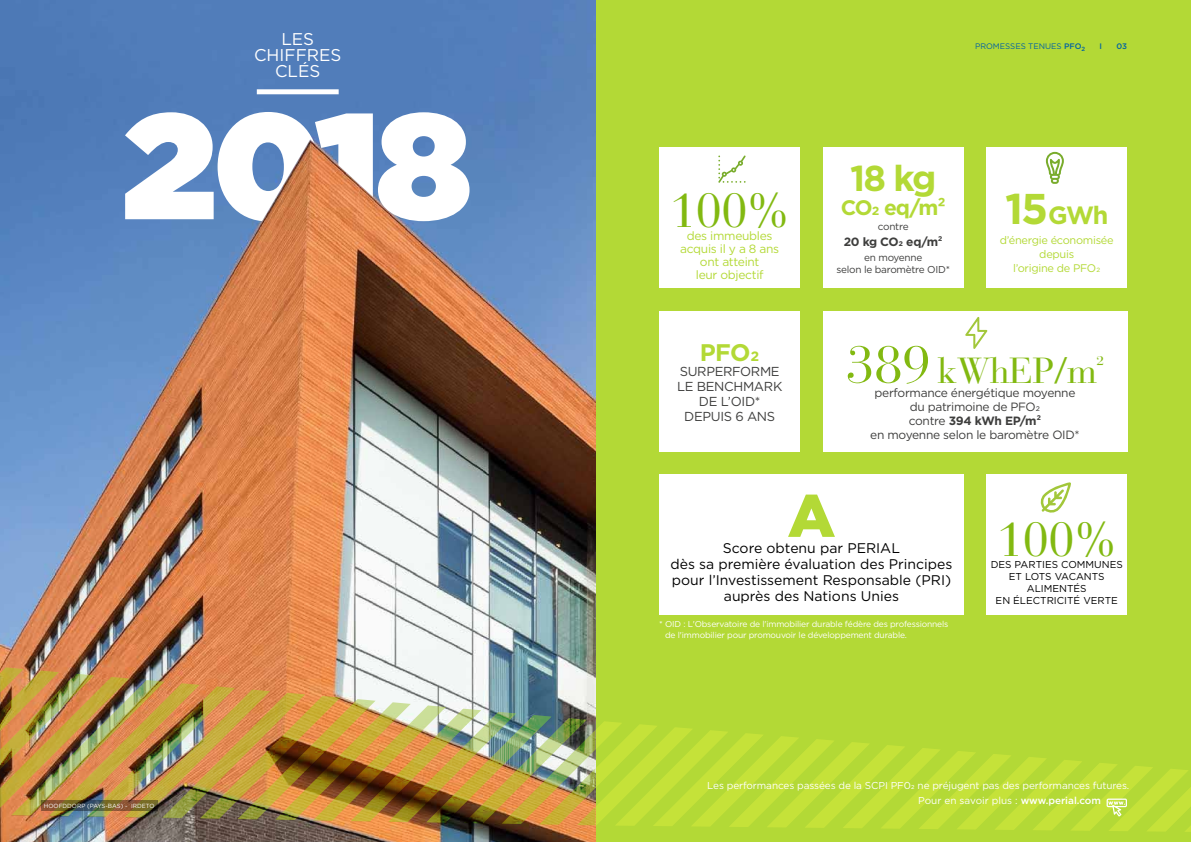
<style>
.page{position:relative;width:1191px;height:842px;background:#fff}
.page>*{position:absolute;margin:0;border:0;box-sizing:border-box;transform-origin:0 0}
.t1{font:900 150px "Gotham";color:#fff}
.t2{font:900 60px "Gotham";color:#b3d936}
.t3{font:48px "Bauer Bodoni Std";letter-spacing:-.02em;color:#82b911}
.t4{font:36px "Bauer Bodoni Std";letter-spacing:-.02em;color:#82b911}
.t5{font:700 36px "Gotham";color:#b3d936}
.t6{font:700 25px "Gotham";color:#b3d936}
.t7{font:700 24px "Gotham";color:#b3d936}
.t8{font:700 21px "Gotham";letter-spacing:-.05em;color:#b3d936}
.t9{font:17px/16px "Gotham";color:#fff;text-align:center}
.t10{font:14px/16px "Gotham";color:#000;text-align:center}
.t11{font:13px/15px "Gotham";letter-spacing:-.025em;color:#3e3e3d;text-align:center}
.t12{font:12px/14px "Gotham";letter-spacing:-.025em;color:#3e3e3d;text-align:center}
.t13{font:12px/13px "Gotham";letter-spacing:-.025em;color:#b3d936;text-align:center}
.t14{font:700 12px "Gotham";letter-spacing:-.025em;color:#3e3e3d}
.t15{font:11px/14px "Gotham";letter-spacing:-.025em;color:#b3d936;text-align:center}
.t16{font:10px "Gotham";letter-spacing:-.01em;color:#fff}
.t17{font:10px/12px "Gotham";color:#000;text-align:center}
.t18{font:10px/12px "Gotham";letter-spacing:-.025em;color:#3e3e3d;text-align:center}
.t19{font:8.5px/11px "Gotham";letter-spacing:-.02em;color:#fff}
.t20{font:8px "Gotham";color:#0061a3}
.t21{font:500 8px "Gotham";color:#0061a3}
.t22{font:6px "Gotham";color:#fff}
.s1{font-weight:500}
.s2{font-size:43px}
.s3{font-size:52px}
.s4{font-weight:700}
</style>
<div class="page">
<div style="left:595px;top:0;width:596px;height:842px;background:#b3d936"></div>
<div style="left:823px;top:147px;width:140px;height:141px;background:#fff"></div>
<img style="left:0;top:0;width:595px;height:842px">
<div style="left:659px;top:311px;width:141px;height:141px;background:#fff"></div>
<div style="left:659px;top:147px;width:141px;height:141px;background:#fff"></div>
<div style="left:257px;top:89px;width:82px;height:5px;background:#fff"></div>
<img style="left:181px;top:139px;width:295px;height:333px">
<div style="left:659px;top:474px;width:304px;height:141px;background:#fff"></div>
<div style="left:823px;top:311px;width:304px;height:141px;background:#fff"></div>
<div style="left:986px;top:147px;width:141px;height:141px;background:#fff"></div>
<div style="left:986px;top:474px;width:141px;height:141px;background:#fff"></div>
<img style="left:0;top:666px;width:1191px;height:166px">
<svg style="left:41px;top:800px;width:116px;height:10px"></svg>
<svg style="left:1045px;top:152px;width:18px;height:32px"></svg>
<svg style="left:718px;top:155px;width:27px;height:28px"></svg>
<svg style="left:965px;top:317px;width:22px;height:32px"></svg>
<svg style="left:1040px;top:482px;width:31px;height:31px"></svg>
<h3 class="t9" style="left:254px;top:30px;width:89px">LES<br>CHIFFRES<br>CLÉS</h3>
<h1 class="t1" style="left:123px;top:59px;width:350px">2018</h1>
<h3 class="t3" style="left:670px;top:182px;width:121px">100%</h3>
<h3 class="t13" style="left:680px;top:229px;width:100px">des immeubles acquis il y a 8 ans ont atteint<br>leur objectif</h3>
<h3 class="t7" style="left:699px;top:337px;width:61px">PFO2</h3>
<h3 class="t11" style="left:677px;top:364px;width:107px">SURPERFORME<br>LE BENCHMARK<br>DE L’OID*<br>DEPUIS 6 ANS</h3>
<p class="t20" style="left:975px;top:41px;width:112px">PROMESSES TENUES <span class="s1">PFO</span><sub>2</sub></p>
<p class="t21" style="left:1099px;top:41px;width:4px">I</p>
<p class="t21" style="left:1116px;top:41px;width:12px">03</p>
<h3 class="t5" style="left:850px;top:154px;width:88px">18 kg</h3>
<h3 class="t8" style="left:840px;top:193px;width:107px">CO2 eq/m²</h3>
<p class="t18" style="left:878px;top:220px;width:32px">contre</p>
<h3 class="t14" style="left:843px;top:234px;width:101px">20 kg CO2 eq/m²</h3>
<p class="t18" style="left:836px;top:251px;width:115px">en moyenne<br>selon le baromètre OID*</p>
<h3 class="t6" style="left:1005px;top:199px;width:104px"><span class="s2">15</span> GWh</h3>
<p class="t15" style="left:999px;top:233px;width:115px">d’énergie économisée depuis<br>l’origine de PFO2</p>
<h3 class="t4" style="left:846px;top:349px;width:259px"><span class="s3">389</span> kWhEP/m<sup>²</sup></h3>
<h3 class="t12" style="left:870px;top:385px;width:211px">performance énergétique moyenne du patrimoine de PFO2<br>contre <span class="s4">394 kWh EP/m²<br></span>en moyenne selon le baromètre OID*</h3>
<h2 class="t2" style="left:787px;top:474px;width:49px">A</h2>
<h3 class="t10" style="left:670px;top:540px;width:283px">Score obtenu par PERIAL<br>dès sa première évaluation des Principes pour l’Investissement Responsable (PRI) auprès des Nations Unies</h3>
<p class="t19" style="left:665px;top:618px;width:285px;text-indent:-6px">* OID : L'Observatoire de l'immobilier durable fédère des professionnels de l'immobilier pour promouvoir le développement durable.</p>
<h3 class="t3" style="left:996px;top:511px;width:121px">100%</h3>
<p class="t17" style="left:990px;top:559px;width:134px">DES PARTIES COMMUNES<br>ET LOTS VACANTS<br>ALIMENTÉS<br>EN ÉLECTRICITÉ VERTE</p>
<p class="t16" style="left:707px;top:779px;width:424px">Les performances passées de la SCPI PF02 ne préjugent pas des performances futures.</p>
<p class="t22" style="left:44px;top:801px;width:112px">HOOFDDORP (PAYS-BAS) - IRDETO</p>
<p class="t16" style="left:918px;top:794px;width:184px">Pour en savoir plus : <span class="s1">www.perial.com</span></p>
</div>
